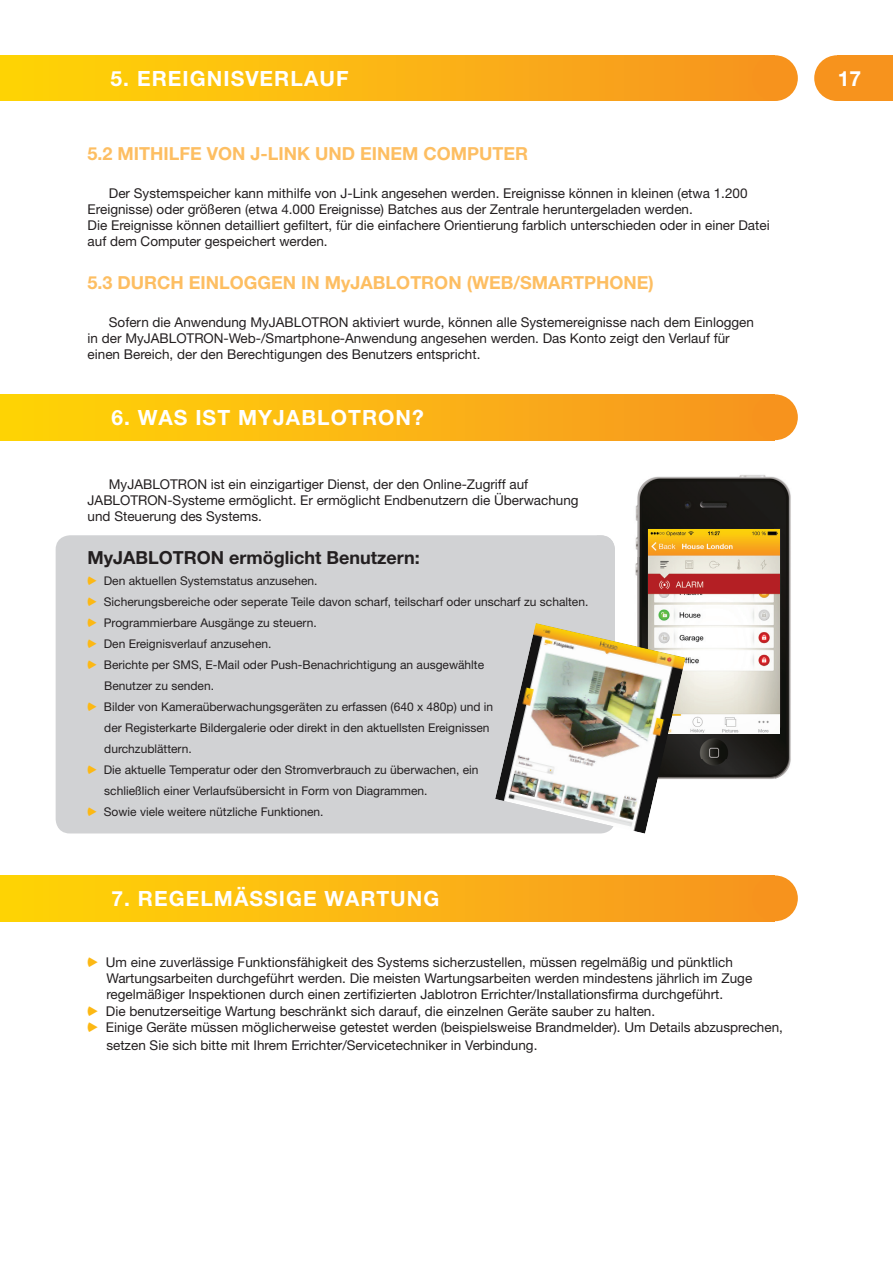
<style>
.page{position:relative;width:893px;height:1263px;background:#fff}
.page>*{position:absolute;margin:0;border:0;box-sizing:border-box;transform-origin:0 0}
.t1{font:700 21px "Helvetica Neue CE";letter-spacing:.05em;color:#fff}
.t2{font:700 18px "Helvetica Neue LT Pro";color:#fdbe62}
.t3{font:700 18px "Helvetica Neue LT Pro";color:#231f20}
.t4{font:13.5px/16.2px "Helvetica Neue LT Pro";color:#231f20}
.t5{font:12px "Helvetica Neue LT Pro";color:#231f20}
.s1{font-family:"Jablosip";color:#fcb814}
</style>
<div class="page">
<div style="left:837px;top:55px;width:56px;height:46px;background:#f7931d"></div>
<div style="left:814px;top:55px;width:46px;height:46px;background:#f7931d;border-radius:50%"></div>
<div style="left:0;top:55px;width:775px;height:46px;background:linear-gradient(to right,#ffd606,#f79521)"></div>
<div style="left:752px;top:55px;width:46px;height:46px;background:#f7931d;border-radius:50%"></div>
<div style="left:56px;top:535px;width:559px;height:298px;background:#d1d2d4;border-radius:14px"></div>
<div style="left:0;top:394px;width:775px;height:46px;background:linear-gradient(to right,#ffd606,#f79521)"></div>
<div style="left:752px;top:394px;width:46px;height:46px;background:#f7931d;border-radius:50%"></div>
<div style="left:0;top:875px;width:775px;height:46px;background:linear-gradient(to right,#ffd606,#f79521)"></div>
<div style="left:752px;top:875px;width:46px;height:46px;background:#f7931d;border-radius:50%"></div>
<img style="left:635px;top:475px;width:139px;height:83px">
<img style="left:774px;top:477px;width:17px;height:302px">
<img style="left:635px;top:558px;width:139px;height:221px">
<img style="left:648px;top:530px;width:131px;height:203px">
<img style="left:495px;top:623px;width:191px;height:211px">
<h1 class="t1" style="left:111px;top:71px;width:239px">5. EREIGNISVERLAUF</h1>
<h2 class="t2" style="left:88px;top:144px;width:442px">5.2 MITHILFE VON J-LINK UND EINEM COMPUTER</h2>
<p class="t4" style="left:88px;top:186px;width:684px;text-indent:21px">Der Systemspeicher kann mithilfe von J-Link angesehen werden. Ereignisse können in kleinen (etwa 1.200<br>Ereignisse) oder größeren (etwa 4.000 Ereignisse) Batches aus der Zentrale heruntergeladen werden.<br>Die Ereignisse können detailliert gefiltert, für die einfachere Orientierung farblich unterschieden oder in einer Datei auf dem Computer gespeichert werden.</p>
<h2 class="t2" style="left:88px;top:272px;width:568px">5.3 DURCH EINLOGGEN IN MyJABLOTRON (WEB/SMARTPHONE)</h2>
<p class="t4" style="left:88px;top:315px;width:668px;text-indent:21px">Sofern die Anwendung MyJABLOTRON aktiviert wurde, können alle Systemereignisse nach dem Einloggen in der MyJABLOTRON-Web-/Smartphone-Anwendung angesehen werden. Das Konto zeigt den Verlauf für einen Bereich, der den Berechtigungen des Benutzers entspricht.</p>
<h1 class="t1" style="left:111px;top:410px;width:314px">6. WAS IST MYJABLOTRON?</h1>
<p class="t4" style="left:88px;top:477px;width:493px;text-indent:21px">MyJABLOTRON ist ein einzigartiger Dienst, der den Online-Zugriff auf<br>JABLOTRON-Systeme ermöglicht. Er ermöglicht Endbenutzern die Überwachung und Steuerung des Systems.</p>
<h2 class="t3" style="left:88px;top:547px;width:334px">MyJABLOTRON ermöglicht Benutzern:</h2>
<p class="t5" style="left:88px;top:577px;width:231px"><span class="s1">A</span> Den aktuellen Systemstatus anzusehen.</p>
<p class="t5" style="left:88px;top:598px;width:502px"><span class="s1">A</span> Sicherungsbereiche oder seperate Teile davon scharf, teilscharf oder unscharf zu schalten.</p>
<p class="t5" style="left:88px;top:619px;width:231px"><span class="s1">A</span> Programmierbare Ausgänge zu steuern.</p>
<p class="t5" style="left:88px;top:640px;width:185px"><span class="s1">A</span> Den Ereignisverlauf anzusehen.</p>
<p class="t5" style="left:88px;top:661px;width:398px"><span class="s1">A</span> Berichte per SMS, E-Mail oder Push-Benachrichtigung an ausgewählte</p>
<p class="t5" style="left:104px;top:682px;width:111px">Benutzer zu senden.</p>
<p class="t5" style="left:88px;top:703px;width:407px"><span class="s1">A</span> Bilder von Kameraüberwachungsgeräten zu erfassen (640 x 480p) und in</p>
<p class="t5" style="left:104px;top:724px;width:387px">der Registerkarte Bildergalerie oder direkt in den aktuellsten Ereignissen</p>
<p class="t5" style="left:104px;top:745px;width:89px">durchzublättern.</p>
<p class="t5" style="left:88px;top:766px;width:393px"><span class="s1">A</span> Die aktuelle Temperatur oder den Stromverbrauch zu überwachen, ein</p>
<p class="t5" style="left:104px;top:787px;width:325px">schließlich einer Verlaufsübersicht in Form von Diagrammen.</p>
<p class="t5" style="left:88px;top:808px;width:238px"><span class="s1">A</span> Sowie viele weitere nützliche Funktionen.</p>
<h1 class="t1" style="left:111px;top:891px;width:329px">7. REGELMÄSSIGE WARTUNG</h1>
<p class="t4" style="left:88px;top:955px;width:647px"><span class="s1">A</span> Um eine zuverlässige Funktionsfähigkeit des Systems sicherzustellen, müssen regelmäßig und pünktlich</p>
<p class="t4" style="left:106px;top:972px;width:647px">Wartungsarbeiten durchgeführt werden. Die meisten Wartungsarbeiten werden mindestens jährlich im Zuge</p>
<p class="t4" style="left:106px;top:988px;width:618px">regelmäßiger Inspektionen durch einen zertifizierten Jablotron Errichter/Installationsfirma durchgeführt.</p>
<p class="t4" style="left:88px;top:1004px;width:569px"><span class="s1">A</span> Die benutzerseitige Wartung beschränkt sich darauf, die einzelnen Geräte sauber zu halten.</p>
<p class="t4" style="left:88px;top:1020px;width:697px"><span class="s1">A</span> Einige Geräte müssen möglicherweise getestet werden (beispielsweise Brandmelder). Um Details abzusprechen,</p>
<p class="t4" style="left:106px;top:1038px;width:433px">setzen Sie sich bitte mit Ihrem Errichter/Servicetechniker in Verbindung.</p>
<h1 class="t1" style="left:838px;top:71px;width:25px">17</h1>
</div>
